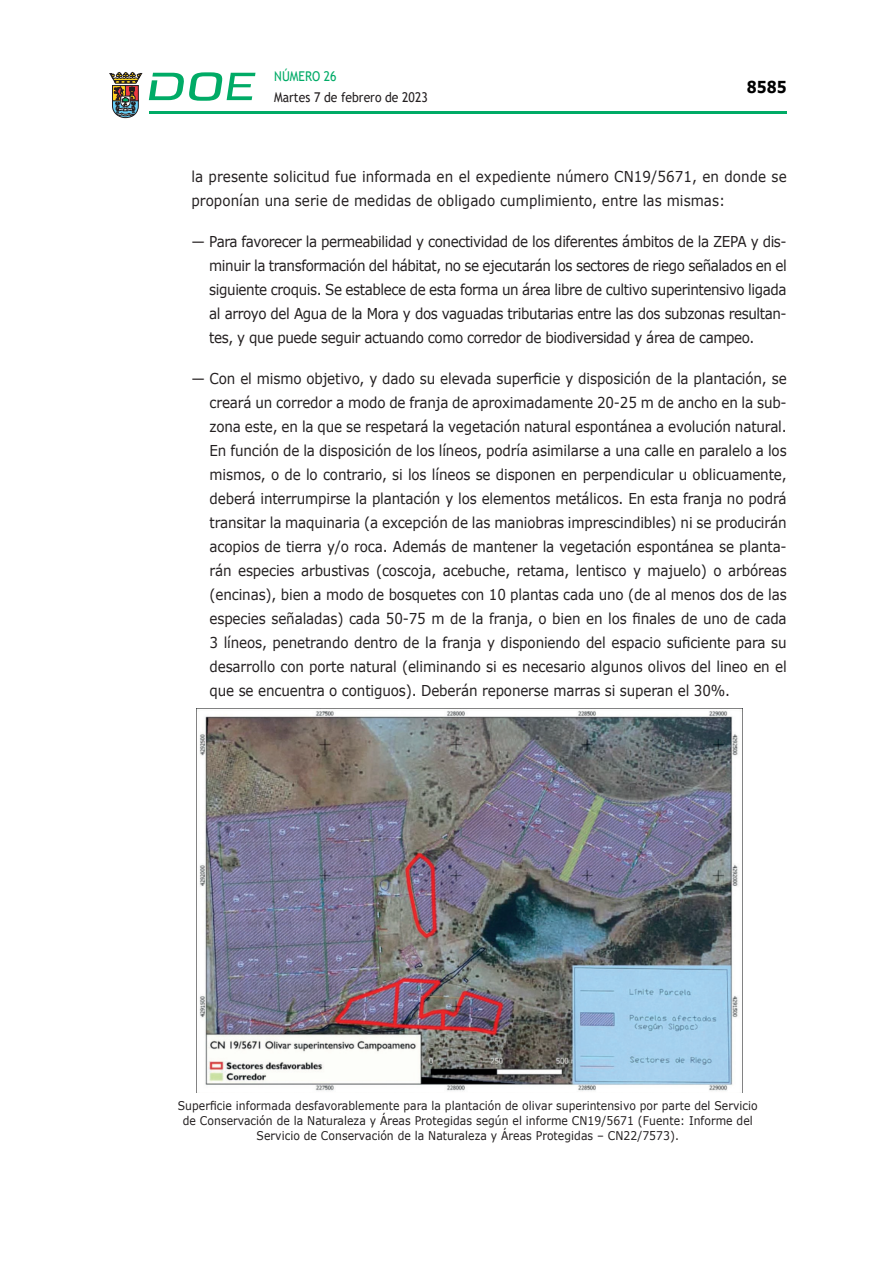
<style>
.page{position:relative;width:893px;height:1263px;background:#fff}
.page>*{position:absolute;margin:0;border:0;box-sizing:border-box;transform-origin:0 0}
.t1{font:700 16.5px "Verdana";color:#000;scale:.85 1}
.CUERPO_DE_TEXTO{font:15px/24px "Verdana";letter-spacing:.005em;color:#231f20;text-align:justify;scale:.9 1}
.t2{font:13.5px "Trebuchet MS";color:#231f20;scale:.9 1}
.t3{font:13.5px "Trebuchet MS";color:#00ab67;scale:.9 1}
.CUERPO_DE_TEXTO-2{font:12px/15px "Verdana";letter-spacing:.005em;color:#231f20;text-align:center;scale:.9 1}
</style>
<div class="page">
<hr style="left:149px;top:111px;width:638px;height:3px;background:#00ab66">
<svg style="left:109px;top:72px;width:33px;height:46px"></svg>
<svg style="left:149px;top:72px;width:106px;height:29px"></svg>
<img style="left:197px;top:708px;width:545px;height:383px">
<p class="t3" style="left:274px;top:67px;width:71px">NÚMERO 26</p>
<p class="t2" style="left:274px;top:88px;width:172px">Martes 7 de febrero de 2023</p>
<p class="t1" style="left:747px;top:75px;width:48px">8585</p>
<p class="CUERPO_DE_TEXTO" style="left:191px;top:164px;width:663px">la presente solicitud fue informada en el expediente número CN19/5671, en donde se proponían una serie de medidas de obligado cumplimiento, entre las mismas:</p>
<p class="CUERPO_DE_TEXTO" style="left:209px;top:229px;width:643px;text-indent:-18px">— Para favorecer la permeabilidad y conectividad de los diferentes ámbitos de la ZEPA y dis&shy;minuir la transformación del hábitat, no se ejecutarán los sectores de riego señalados en el siguiente croquis. Se establece de esta forma un área libre de cultivo superintensivo ligada al arroyo del Agua de la Mora y dos vaguadas tributarias entre las dos subzonas resultan&shy;tes, y que puede seguir actuando como corredor de biodiversidad y área de campeo.</p>
<p class="CUERPO_DE_TEXTO" style="left:210px;top:366px;width:643px;text-indent:-18px">— Con el mismo objetivo, y dado su elevada superficie y disposición de la plantación, se creará un corredor a modo de franja de aproximadamente 20-25 m de ancho en la sub&shy;zona este, en la que se respetará la vegetación natural espontánea a evolución natural.<br>En función de la disposición de los líneos, podría asimilarse a una calle en paralelo a los mismos, o de lo contrario, si los líneos se disponen en perpendicular u oblicuamente, deberá interrumpirse la plantación y los elementos metálicos. En esta franja no podrá transitar la maquinaria (a excepción de las maniobras imprescindibles) ni se producirán acopios de tierra y/o roca. Además de mantener la vegetación espontánea se planta&shy;rán especies arbustivas (coscoja, acebuche, retama, lentisco y majuelo) o arbóreas (encinas), bien a modo de bosquetes con 10 plantas cada uno (de al menos dos de las especies señaladas) cada 50-75 m de la franja, o bien en los finales de uno de cada 3 líneos, penetrando dentro de la franja y disponiendo del espacio suficiente para su desarrollo con porte natural (eliminando si es necesario algunos olivos del lineo en el que se encuentra o contiguos). Deberán reponerse marras si superan el 30%.</p>
<p class="CUERPO_DE_TEXTO-2" style="left:178px;top:1097px;width:646px">Superficie informada desfavorablemente para la plantación de olivar superintensivo por parte del Servicio de Conservación de la Naturaleza y Áreas Protegidas según el informe CN19/5671 (Fuente: Informe del<br>Servicio de Conservación de la Naturaleza y Áreas Protegidas – CN22/7573).</p>
</div>
